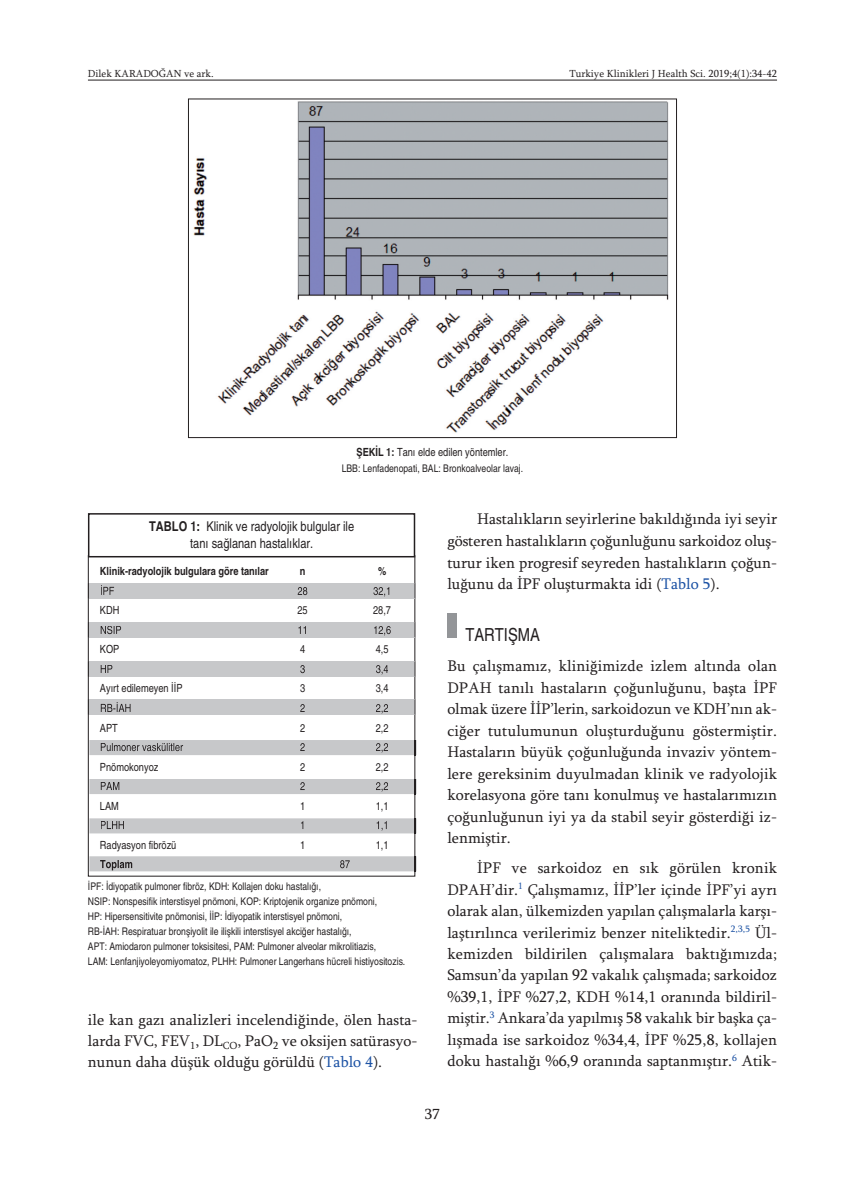
<style>
.page{position:relative;width:865px;height:1197px;background:#fff}
.page>*{position:absolute;margin:0;border:0;box-sizing:border-box;transform-origin:0 0}
.t1{font:condensed 18px "Helvetica";color:#231f20}
.t2{font:15.75px/21.5px "Sylfaen";color:#231f20;text-align:justify}
.t3{font:15px "Sylfaen";color:#231f20}
.t4{font:condensed 13.5px/16.5px "Helvetica";color:#231f20;text-align:center}
.t5{font:condensed 11.25px "Helvetica";color:#231f20}
.t6{font:700 condensed 11.25px "Helvetica";color:#231f20}
.t7{font:condensed 10.5px/15px "Helvetica";color:#231f20}
.t8{font:10.5px "Sylfaen";color:#231f20}
.s1{font-weight:700}
.s2{color:#1c52a4}
</style>
<div class="page">
<hr style="left:88px;top:80px;width:689px;height:1px;background:#231f20">
<div style="left:447px;top:613px;width:9px;height:25px;background:#939598"></div>
<img style="left:193px;top:101px;width:476px;height:332px">
<div style="left:88px;top:513px;width:327px;height:44px;border:2px solid #231f20"></div>
<div style="left:89px;top:583px;width:325px;height:15px;background:#c7c8ca"></div>
<svg style="left:88px;top:583px;width:1px;height:15px"></svg>
<svg style="left:414px;top:583px;width:2px;height:15px"></svg>
<svg style="left:101px;top:585px;width:288px;height:11px"></svg>
<div style="left:89px;top:622px;width:325px;height:15px;background:#c7c8ca"></div>
<svg style="left:88px;top:622px;width:1px;height:15px"></svg>
<svg style="left:414px;top:622px;width:2px;height:15px"></svg>
<svg style="left:101px;top:626px;width:290px;height:9px"></svg>
<div style="left:89px;top:661px;width:325px;height:15px;background:#c7c8ca"></div>
<svg style="left:88px;top:661px;width:1px;height:15px"></svg>
<svg style="left:414px;top:661px;width:2px;height:15px"></svg>
<svg style="left:101px;top:665px;width:287px;height:9px"></svg>
<div style="left:89px;top:699px;width:325px;height:15px;background:#c7c8ca"></div>
<svg style="left:88px;top:699px;width:1px;height:15px"></svg>
<svg style="left:414px;top:699px;width:2px;height:15px"></svg>
<svg style="left:101px;top:702px;width:287px;height:11px"></svg>
<svg style="left:89px;top:740px;width:327px;height:15px;background:#bdbec0"></svg>
<div style="left:89px;top:779px;width:327px;height:15px;background:#c7c8ca"></div>
<svg style="left:89px;top:818px;width:327px;height:15px;background:#c4c5c7"></svg>
<svg style="left:89px;top:856px;width:327px;height:15px;background:#c2c3c5"></svg>
<p class="t8" style="left:88px;top:67px;width:127px">Dilek KARADOĞAN ve ark.</p>
<p class="t8" style="left:569px;top:67px;width:209px">Turkiye Klinikleri J Health Sci. 2019;4(1):34-42</p>
<p class="t5" style="left:356px;top:445px;width:153px"><span class="s1">ŞEKİL 1:</span> Tanı elde edilen yöntemler.</p>
<p class="t7" style="left:342px;top:461px;width:183px">LBB: Lenfadenopati, BAL: Bronkoalveolar lavaj.</p>
<p class="t4" style="left:149px;top:518px;width:206px"><span class="s1">TABLO 1:</span> Klinik ve radyolojik bulgular ile tanı sağlanan hastalıklar.</p>
<p class="t6" style="left:100px;top:565px;width:170px">Klinik-radyolojik bulgulara göre tanılar</p>
<p class="t6" style="left:300px;top:565px;width:7px">n</p>
<p class="t6" style="left:378px;top:565px;width:10px">%</p>
<p class="t5" style="left:100px;top:604px;width:21px">KDH</p>
<p class="t5" style="left:297px;top:604px;width:12px">25</p>
<p class="t5" style="left:373px;top:604px;width:19px">28,7</p>
<p class="t5" style="left:100px;top:643px;width:21px">KOP</p>
<p class="t5" style="left:300px;top:643px;width:7px">4</p>
<p class="t5" style="left:376px;top:643px;width:14px">4,5</p>
<p class="t5" style="left:100px;top:682px;width:84px">Ayırt edilemeyen İİP</p>
<p class="t5" style="left:300px;top:682px;width:7px">3</p>
<p class="t5" style="left:376px;top:682px;width:14px">3,4</p>
<p class="t5" style="left:100px;top:721px;width:19px">APT</p>
<p class="t5" style="left:300px;top:721px;width:7px">2</p>
<p class="t5" style="left:376px;top:721px;width:14px">2,2</p>
<p class="t5" style="left:100px;top:760px;width:60px">Pnömokonyoz</p>
<p class="t5" style="left:300px;top:760px;width:7px">2</p>
<p class="t5" style="left:376px;top:760px;width:14px">2,2</p>
<p class="t5" style="left:100px;top:799px;width:20px">LAM</p>
<p class="t5" style="left:300px;top:799px;width:7px">1</p>
<p class="t5" style="left:376px;top:799px;width:14px">1,1</p>
<p class="t5" style="left:100px;top:838px;width:78px">Radyasyon fibrözü</p>
<p class="t5" style="left:300px;top:838px;width:7px">1</p>
<p class="t5" style="left:376px;top:838px;width:14px">1,1</p>
<p class="t7" style="left:88px;top:878px;width:319px">İPF: İdiyopatik pulmoner fibröz, KDH: Kollajen doku hastalığı,<br>NSIP: Nonspesifik interstisyel pnömoni, KOP: Kriptojenik organize pnömoni,<br>HP: Hipersensitivite pnömonisi, İİP: İdiyopatik interstisyel pnömoni,<br>RB-İAH: Respiratuar bronşiyolit ile ilişkili interstisyel akciğer hastalığı,<br>APT: Amiodaron pulmoner toksisitesi, PAM: Pulmoner alveolar mikrolitiazis,<br>LAM: Lenfanjiyoleyomiyomatoz, PLHH: Pulmoner Langerhans hücreli histiyositozis.</p>
<p class="t2" style="left:88px;top:1008px;width:331px;line-height:21px">ile kan gazı analizleri incelendiğinde, ölen hasta&shy;larda FVC, FEV<sub>1</sub>, DL<sub>CO</sub>, PaO<sub>2</sub> ve oksijen satürasyo&shy;nunun daha düşük olduğu görüldü (<span class="s2">Tablo 4</span>).</p>
<p class="t2" style="left:447px;top:508px;width:331px;text-indent:30px">Hastalıkların seyirlerine bakıldığında iyi seyir gösteren hastalıkların çoğunluğunu sarkoidoz oluş&shy;turur iken progresif seyreden hastalıkların çoğun&shy;luğunu da İPF oluşturmakta idi (<span class="s2">Tablo 5</span>).</p>
<p class="t1" style="left:465px;top:624px;width:76px">TARTIŞMA</p>
<p class="t2" style="left:447px;top:655px;width:331px">Bu çalışmamız, kliniğimizde izlem altında olan DPAH tanılı hastaların çoğunluğunu, başta İPF olmak üzere İİP’lerin, sarkoidozun ve KDH’nın ak&shy;ciğer tutulumunun oluşturduğunu göstermiştir.<br>Hastaların büyük çoğunluğunda invaziv yöntem&shy;lere gereksinim duyulmadan klinik ve radyolojik korelasyona göre tanı konulmuş ve hastalarımızın çoğunluğunun iyi ya da stabil seyir gösterdiği iz&shy;lenmiştir.</p>
<p class="t2" style="left:447px;top:856px;width:331px;text-indent:30px">İPF ve sarkoidoz en sık görülen kronik DPAH’dir.<sup>1</sup> Çalışmamız, İİP’ler içinde İPF’yi ayrı olarak alan, ülkemizden yapılan çalışmalarla karşı&shy;laştırılınca verilerimiz benzer niteliktedir.<sup>2,3,5</sup> Ül&shy;kemizden bildirilen çalışmalara baktığımızda; Samsun’da yapılan 92 vakalık çalışmada; sarkoidoz %39,1, İPF %27,2, KDH %14,1 oranında bildiril&shy;miştir.<sup>3</sup> Ankara’da yapılmış 58 vakalık bir başka ça&shy;lışmada ise sarkoidoz %34,4, İPF %25,8, kollajen doku hastalığı %6,9 oranında saptanmıştır.<sup>6</sup> Atik-</p>
<p class="t3" style="left:425px;top:1104px;width:16px">37</p>
</div>
